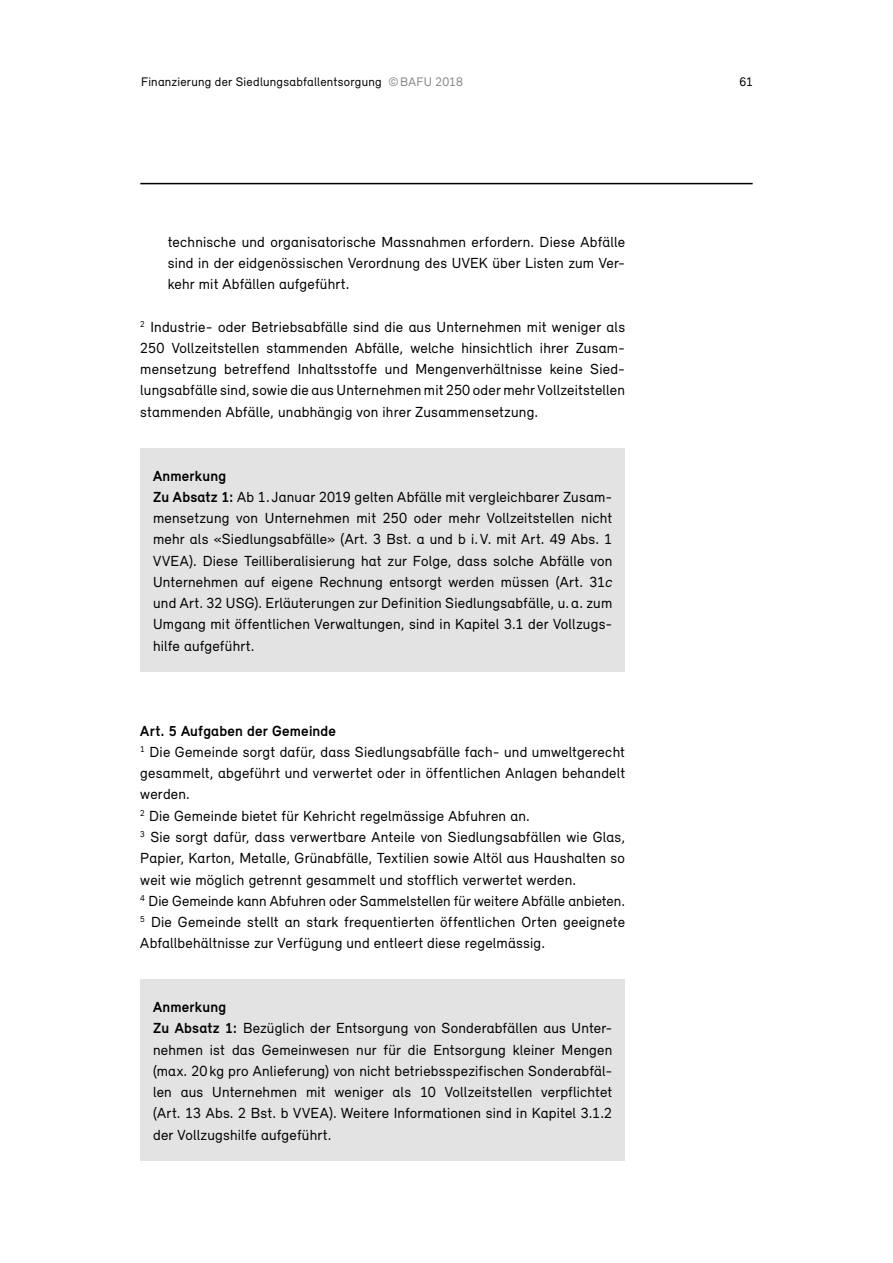
<style>
.page{position:relative;width:893px;height:1263px;background:#fff}
.page>*{position:absolute;margin:0;border:0;box-sizing:border-box;transform-origin:0 0}
.t1{font:15px/21.3px "Relevant";letter-spacing:.01em;color:#000;text-align:justify}
.t2{font:700 15px "Relevant";letter-spacing:.015em;color:#000}
.t3{font:12.75px "Relevant";letter-spacing:.02em;color:#000}
.s1{color:#878787}
.s2{font-weight:700}
.s3{font-style:italic}
</style>
<div class="page">
<hr style="left:140px;top:183px;width:613px;height:1px;background:#000">
<div style="left:140px;top:448px;width:485px;height:224px;background:#e3e3e3"></div>
<div style="left:140px;top:980px;width:485px;height:181px;background:#e3e3e3"></div>
<p class="t3" style="left:141px;top:74px;width:323px">Finanzierung der Siedlungsabfallentsorgung <span class="s1">©BAFU 2018</span></p>
<p class="t3" style="left:739px;top:74px;width:15px">61</p>
<p class="t1" style="left:168px;top:231px;width:459px">technische und organisatorische Massnahmen erfordern. Diese Abfälle sind in der eidgenössischen Verordnung des UVEK über Listen zum Ver&shy;kehr mit Abfällen aufgeführt.</p>
<p class="t1" style="left:140px;top:316px;width:486px"><sup>2</sup> Industrie- oder Betriebsabfälle sind die aus Unternehmen mit weniger als 250 Vollzeitstellen stammenden Abfälle, welche hinsichtlich ihrer Zusam&shy;mensetzung betreffend Inhaltsstoffe und Mengenverhältnisse keine Sied&shy;lungsabfälle sind, sowie die aus Unternehmen mit 250 oder mehr Vollzeitstellen stammenden Abfälle, unabhängig von ihrer Zusammensetzung.</p>
<h4 class="t2" style="left:153px;top:466px;width:75px">Anmerkung</h4>
<p class="t1" style="left:153px;top:486px;width:461px"><span class="s2">Zu Absatz 1:</span> Ab 1. Januar 2019 gelten Abfälle mit vergleichbarer Zusam&shy;mensetzung von Unternehmen mit 250 oder mehr Vollzeitstellen nicht mehr als «Siedlungsabfälle» (Art. 3 Bst. a und b i. V. mit Art. 49 Abs. 1<br>VVEA). Diese Teilliberalisierung hat zur Folge, dass solche Abfälle von Unternehmen auf eigene Rechnung entsorgt werden müssen (Art. 31<span class="s3">c </span>und Art. 32 USG). Erläuterungen zur Definition Siedlungsabfälle, u. a. zum Umgang mit öffentlichen Verwaltungen, sind in Kapitel 3.1 der Vollzugs&shy;hilfe aufgeführt.</p>
<h4 class="t2" style="left:140px;top:721px;width:197px">Art. 5 Aufgaben der Gemeinde</h4>
<p class="t1" style="left:140px;top:741px;width:486px"><sup>1</sup> Die Gemeinde sorgt dafür, dass Siedlungsabfälle fach- und umweltgerecht gesammelt, abgeführt und verwertet oder in öffentlichen Anlagen behandelt werden.</p>
<p class="t1" style="left:140px;top:805px;width:391px"><sup>2</sup> Die Gemeinde bietet für Kehricht regelmässige Abfuhren an.</p>
<p class="t1" style="left:140px;top:826px;width:486px"><sup>3</sup> Sie sorgt dafür, dass verwertbare Anteile von Siedlungsabfällen wie Glas, Papier, Karton, Metalle, Grünabfälle, Textilien sowie Altöl aus Haushalten so weit wie möglich getrennt gesammelt und stofflich verwertet werden.</p>
<p class="t1" style="left:140px;top:890px;width:486px"><sup>4</sup> Die Gemeinde kann Abfuhren oder Sammelstellen für weitere Abfälle anbieten.</p>
<p class="t1" style="left:140px;top:911px;width:486px"><sup>5</sup> Die Gemeinde stellt an stark frequentierten öffentlichen Orten geeignete<br>Abfallbehältnisse zur Verfügung und entleert diese regelmässig.</p>
<h4 class="t2" style="left:153px;top:998px;width:75px">Anmerkung</h4>
<p class="t1" style="left:153px;top:1017px;width:461px"><span class="s2">Zu Absatz 1:</span> Bezüglich der Entsorgung von Sonderabfällen aus Unter&shy;nehmen ist das Gemeinwesen nur für die Entsorgung kleiner Mengen (max. 20 kg pro Anlieferung) von nicht betriebsspezifischen Sonderabfäl&shy;len aus Unternehmen mit weniger als 10 Vollzeitstellen verpflichtet (Art. 13 Abs. 2 Bst. b VVEA). Weitere Informationen sind in Kapitel 3.1.2 der Vollzugshilfe aufgeführt.</p>
</div>
